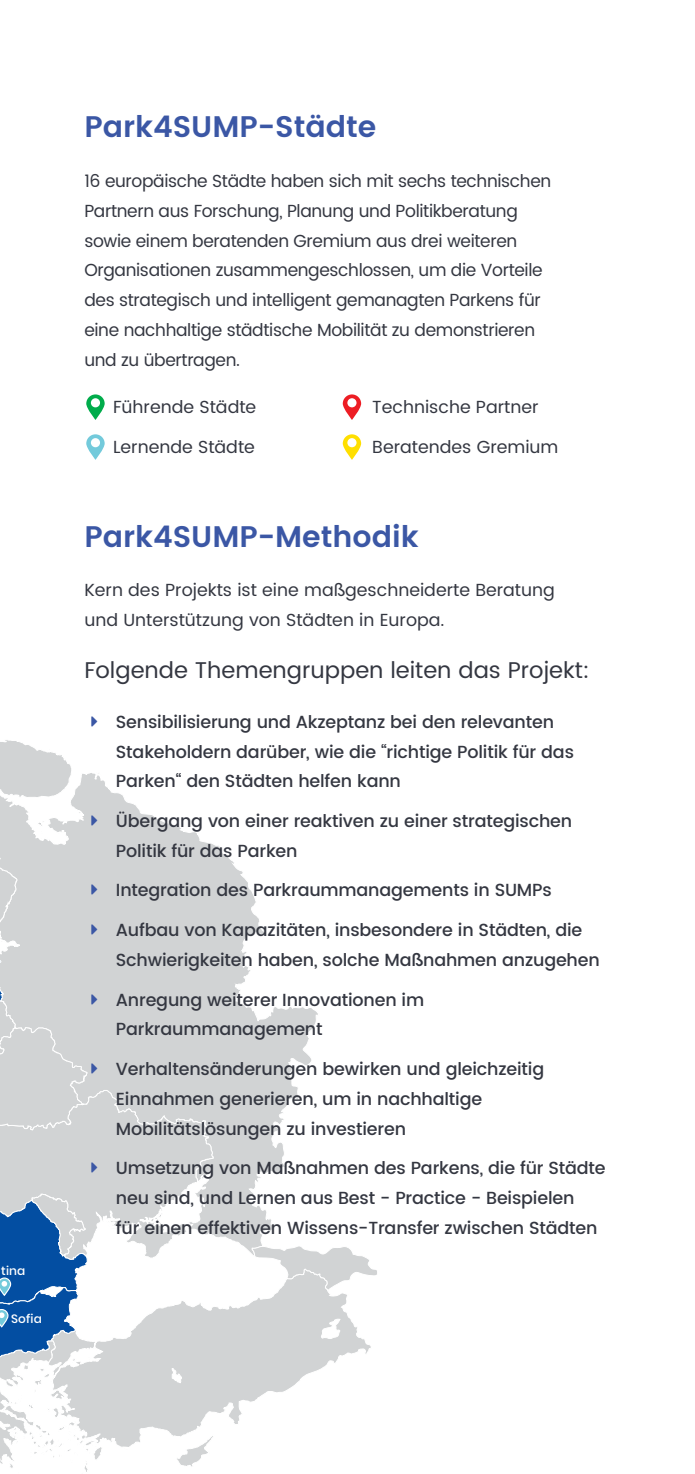
<style>
.page{position:relative;width:695px;height:1474px;background:#fff}
.page>*{position:absolute;margin:0;border:0;box-sizing:border-box;transform-origin:0 0}
.t1{font:600 29.75px "Poppins";color:#3b57a5}
.t2{font:22.75px "Poppins";color:#343741}
.t3{font:500 17.5px/29.8px "Poppins";letter-spacing:-.01em;color:#343741}
.t4{font:17.5px/29.8px "Poppins";letter-spacing:-.02em;color:#343741}
.t5{font:17.5px/29.8px "Poppins";color:#343741}
.t6{font:500 12.08px "Poppins";letter-spacing:.015em;color:#fff}
</style>
<div class="page">
<svg style="left:214px;top:845px;width:104px;height:408px"></svg>
<svg style="left:214px;top:1294px;width:157px;height:130px"></svg>
<svg style="left:251px;top:1244px;width:126px;height:50px"></svg>
<hr style="left:694px;top:0;width:1px;height:1390px;background:#034ea2">
<svg style="left:85px;top:433px;width:21px;height:28px"></svg>
<div style="left:84px;top:432px;width:22px;height:30px;border:2px solid #fff;border-radius:10px"></div>
<div style="left:91px;top:438px;width:9px;height:9px;background:#fff;border-radius:50%"></div>
<svg style="left:85px;top:393px;width:21px;height:28px"></svg>
<div style="left:84px;top:392px;width:22px;height:30px;border:2px solid #fff;border-radius:10px"></div>
<div style="left:91px;top:398px;width:9px;height:9px;background:#fff;border-radius:50%"></div>
<svg style="left:342px;top:433px;width:20px;height:28px"></svg>
<div style="left:341px;top:432px;width:22px;height:30px;border:2px solid #fff;border-radius:10px"></div>
<div style="left:347px;top:438px;width:9px;height:9px;background:#fff;border-radius:50%"></div>
<svg style="left:342px;top:393px;width:20px;height:28px"></svg>
<div style="left:341px;top:392px;width:22px;height:30px;border:2px solid #fff;border-radius:10px"></div>
<div style="left:347px;top:398px;width:9px;height:9px;background:#fff;border-radius:50%"></div>
<svg style="left:0;top:740px;width:214px;height:732px"></svg>
<p class="t6" style="left:1px;top:1263px;width:26px">tina</p>
<p class="t6" style="left:11px;top:1312px;width:32px">Sofia</p>
<h1 class="t1" style="left:84px;top:105px;width:293px">Park4SUMP-Städte</h1>
<p class="t4" style="left:84px;top:166px;width:468px">16 europäische Städte haben sich mit sechs technischen Partnern aus Forschung, Planung und Politikberatung sowie einem beratenden Gremium aus drei weiteren Organisationen zusammengeschlossen, um die Vorteile des strategisch und intelligent gemanagten Parkens für eine nachhaltige städtische Mobilität zu demonstrieren und zu übertragen.</p>
<p class="t5" style="left:113px;top:393px;width:145px">Führende Städte</p>
<p class="t5" style="left:113px;top:432px;width:143px">Lernende Städte</p>
<p class="t5" style="left:372px;top:393px;width:168px">Technische Partner</p>
<p class="t5" style="left:372px;top:432px;width:187px">Beratendes Gremium</p>
<h1 class="t1" style="left:84px;top:514px;width:336px">Park4SUMP-Methodik</h1>
<p class="t5" style="left:84px;top:576px;width:472px">Kern des Projekts ist eine maßgeschneiderte Beratung und Unterstützung von Städten in Europa.</p>
<h2 class="t2" style="left:84px;top:653px;width:506px">Folgende Themengruppen leiten das Projekt:</h2>
<p class="t3" style="left:116px;top:707px;width:459px">Sensibilisierung und Akzeptanz bei den relevanten<br>Stakeholdern darüber, wie die “richtige Politik für das<br>Parken“ den Städten helfen kann</p>
<p class="t3" style="left:116px;top:806px;width:457px">Übergang von einer reaktiven zu einer strategischen<br>Politik für das Parken</p>
<p class="t3" style="left:116px;top:875px;width:437px">Integration des Parkraummanagements in SUMPs</p>
<p class="t3" style="left:116px;top:915px;width:485px">Aufbau von Kapazitäten, insbesondere in Städten, die<br>Schwierigkeiten haben, solche Maßnahmen anzugehen</p>
<p class="t3" style="left:116px;top:985px;width:310px">Anregung weiterer Innovationen im<br>Parkraummanagement</p>
<p class="t3" style="left:116px;top:1054px;width:430px">Verhaltensänderungen bewirken und gleichzeitig<br>Einnahmen generieren, um in nachhaltige<br>Mobilitätslösungen zu investieren</p>
<p class="t3" style="left:116px;top:1153px;width:491px">Umsetzung von Maßnahmen des Parkens, die für Städte neu sind, und Lernen aus Best - Practice - Beispielen<br>für einen effektiven Wissens-Transfer zwischen Städten</p>
</div>
